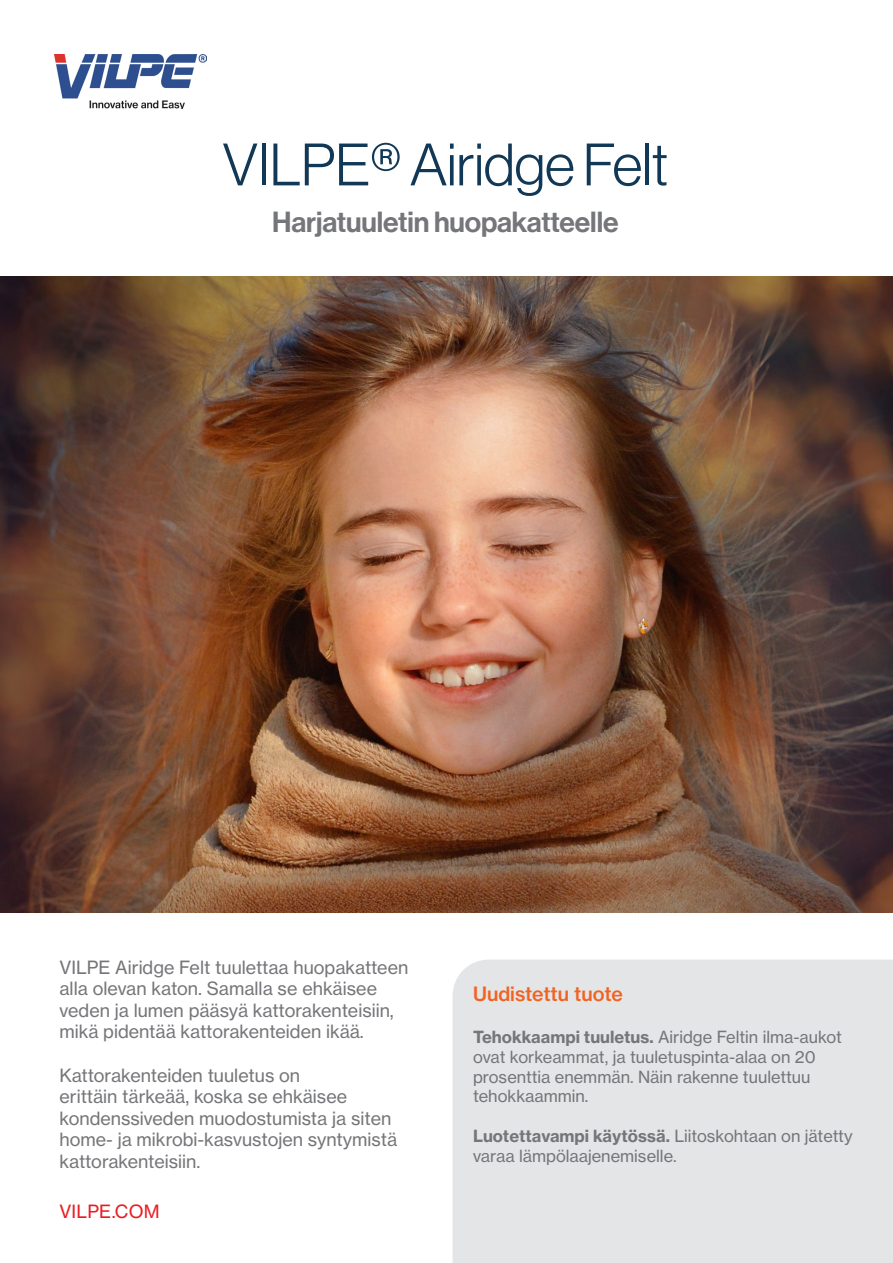
<style>
.page{position:relative;width:893px;height:1263px;background:#fff}
.page>*{position:absolute;margin:0;border:0;box-sizing:border-box;transform-origin:0 0}
.Leipäteksti{font:58.5px "N Haas Grotesk DS Pro 45 Lt";letter-spacing:-.005em;color:#113856}
.Leipäteksti-2{font:28.5px "N Haas Grotesk DS Pro 65 Md";letter-spacing:-.005em;color:#757679}
.Leipäteksti-3{font:19.5px "N Haas Grotesk TX Pro 65 Md";color:#f26221}
.Leipäteksti-4{font:18px/21.6px "N Haas Grotesk TX Pro 55 Rg";color:#757679}
.Leipäteksti-5{font:18px "N Haas Grotesk TX Pro 55 Rg";letter-spacing:.01em;color:#e81e24}
.Leipäteksti-6{font:16.5px/19.8px "N Haas Grotesk TX Pro 55 Rg";color:#757679}
.s1{font-family:"N Haas Grotesk TX Pro 75 Bd"}
</style>
<div class="page">
<img style="left:0;top:276px;width:893px;height:636px">
<div style="left:453px;top:959px;width:440px;height:304px;background:#e4e5e7"></div>
<img style="left:54px;top:54px;width:153px;height:55px">
<p class="Leipäteksti" style="left:223px;top:132px;width:447px">VILPE® Airidge Felt</p>
<p class="Leipäteksti-2" style="left:272px;top:206px;width:348px">Harjatuuletin huopakatteelle</p>
<p class="Leipäteksti-4" style="left:60px;top:956px;width:350px">VILPE Airidge Felt tuulettaa huopakatteen alla olevan katon. Samalla se ehkäisee veden ja lumen pääsyä kattorakenteisiin, mikä pidentää kattorakenteiden ikää.</p>
<p class="Leipäteksti-4" style="left:60px;top:1064px;width:339px">Kattorakenteiden tuuletus on<br>erittäin tärkeää, koska se ehkäisee kondenssiveden muodostumista ja siten home- ja mikrobi-kasvustojen syntymistä kattorakenteisiin.</p>
<p class="Leipäteksti-5" style="left:60px;top:1200px;width:102px">VILPE.COM</p>
<p class="Leipäteksti-3" style="left:473px;top:981px;width:151px">Uudistettu tuote</p>
<p class="Leipäteksti-6" style="left:473px;top:1027px;width:370px"><span class="s1">Tehokkaampi tuuletus.</span> Airidge Feltin ilma-aukot ovat korkeammat, ja tuuletuspinta-alaa on 20</p>
<p class="Leipäteksti-6" style="left:473px;top:1066px;width:339px">prosenttia enemmän. Näin rakenne tuulettuu</p>
<p class="Leipäteksti-6" style="left:473px;top:1086px;width:117px">tehokkaammin.</p>
<p class="Leipäteksti-6" style="left:473px;top:1126px;width:381px"><span class="s1">Luotettavampi käytössä.</span> Liitoskohtaan on jätetty varaa lämpölaajenemiselle.</p>
</div>
